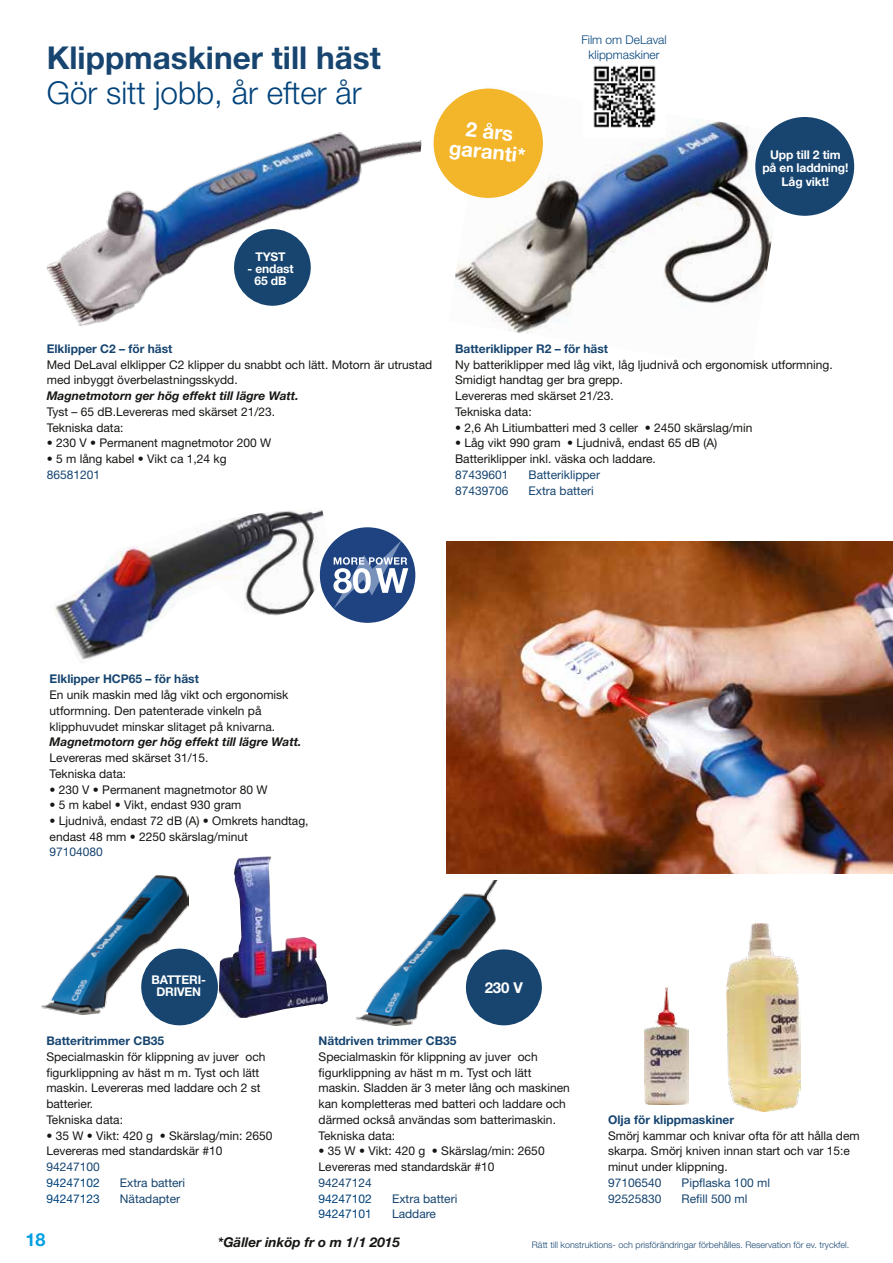
<style>
.page{position:relative;width:893px;height:1263px;background:#fff}
.page>*{position:absolute;margin:0;border:0;box-sizing:border-box;transform-origin:0 0}
.t1{font:700 31.5px "Helvetica Neue LT Std";color:#174570}
.t2{font:300 31.5px "Helvetica Neue LT Std";color:#00427b}
.t3{font:700 20.4px/20.7px "Helvetica Neue LT Std";color:#fff;text-align:center}
.t4{font:700 18px "Helvetica Neue LT Std";color:#009ee3}
.t5{font:700 15px "Helvetica Neue LT Std";color:#fff}
.t6{font:italic 700 13.5px "Helvetica Neue LT Std";color:#161614}
.t7{font:12px/15.8px "Helvetica Neue LT Std";color:#161614}
.t8{font:12px "Helvetica Neue LT Std";color:#174570}
.t9{font:700 12px "Helvetica Neue LT Std";color:#174570}
.t10{font:italic 700 12px "Helvetica Neue LT Std";color:#161614}
.t11{font:700 12px/12px "Helvetica Neue LT Std";letter-spacing:-.01em;color:#fff;text-align:center}
.t12{font:12px "Helvetica Neue LT Std";color:#00427b}
.t13{font:300 12px/14.4px "Helvetica Neue LT Std";color:#00427b;text-align:center}
.t14{font:300 9px "Helvetica Neue LT Std";color:#174570}
</style>
<div class="page">
<img style="left:47px;top:132px;width:375px;height:194px">
<img style="left:41px;top:875px;width:147px;height:139px">
<img style="left:218px;top:856px;width:110px;height:162px">
<div style="left:141px;top:949px;width:77px;height:76px;background:#174570;border-radius:50%"></div>
<img style="left:357px;top:880px;width:141px;height:145px">
<div style="left:466px;top:949px;width:76px;height:76px;background:#174570;border-radius:50%"></div>
<img style="left:55px;top:509px;width:269px;height:151px">
<svg style="left:320px;top:527px;width:95px;height:96px"></svg>
<img style="left:448px;top:88px;width:341px;height:246px">
<div style="left:234px;top:229px;width:77px;height:77px;background:#174570;border-radius:50%"></div>
<div style="left:755px;top:117px;width:99px;height:99px;background:#174570;border-radius:50%"></div>
<div style="left:434px;top:89px;width:109px;height:109px;background:#f3b52a;border-radius:50%"></div>
<img style="left:583px;top:65px;width:82px;height:73px">
<img style="left:727px;top:923px;width:73px;height:188px">
<img style="left:644px;top:987px;width:45px;height:117px">
<img style="left:446px;top:542px;width:447px;height:331px">
<h1 class="t1" style="left:47px;top:39px;width:335px">Klippmaskiner till häst</h1>
<h1 class="t2" style="left:47px;top:73px;width:317px">Gör sitt jobb, år efter år</h1>
<h2 class="t3" style="left:452px;top:116px;width:78px;rotate:6deg">2 års garanti*</h2>
<p class="t13" style="left:581px;top:33px;width:87px">Film om DeLaval klippmaskiner</p>
<p class="t11" style="left:762px;top:147px;width:88px;line-height:13.5px">Upp till 2 tim på en laddning!<br>Låg vikt!</p>
<p class="t11" style="left:255px;top:251px;width:32px">TYST</p>
<p class="t11" style="left:247px;top:263px;width:48px">- endast<br>65 dB</p>
<p class="t9" style="left:47px;top:341px;width:127px">Elklipper C2 – för häst</p>
<p class="t7" style="left:47px;top:356px;width:387px">Med DeLaval elklipper C2 klipper du snabbt och lätt. Motorn är utrustad med inbyggt överbelastningsskydd.</p>
<p class="t10" style="left:47px;top:388px;width:253px">Magnetmotorn ger hög effekt till lägre Watt.</p>
<p class="t7" style="left:47px;top:404px;width:230px">Tyst – 65 dB.Levereras med skärset 21/23.<br>Tekniska data:</p>
<p class="t7" style="left:47px;top:435px;width:226px">• 230 V • Permanent magnetmotor 200 W</p>
<p class="t7" style="left:47px;top:451px;width:181px">• 5 m lång kabel • Vikt ca 1,24 kg</p>
<p class="t8" style="left:47px;top:467px;width:55px">86581201</p>
<p class="t9" style="left:455px;top:341px;width:155px">Batteriklipper R2 – för häst</p>
<p class="t7" style="left:455px;top:356px;width:379px">Ny batteriklipper med låg vikt, låg ljudnivå och ergonomisk utformning.<br>Smidigt handtag ger bra grepp.<br>Levereras med skärset 21/23.<br>Tekniska data:</p>
<p class="t7" style="left:455px;top:419px;width:299px">• 2,6 Ah Litiumbatteri med 3 celler • 2450 skärslag/min</p>
<p class="t7" style="left:455px;top:435px;width:264px">• Låg vikt 990 gram • Ljudnivå, endast 65 dB (A)<br>Batteriklipper inkl. väska och laddare.</p>
<p class="t8" style="left:455px;top:467px;width:55px">87439601</p>
<p class="t8" style="left:528px;top:467px;width:73px">Batteriklipper</p>
<p class="t8" style="left:455px;top:483px;width:55px">87439706</p>
<p class="t8" style="left:528px;top:483px;width:67px">Extra batteri</p>
<p class="t9" style="left:50px;top:672px;width:151px">Elklipper HCP65 – för häst</p>
<p class="t7" style="left:50px;top:687px;width:240px">En unik maskin med låg vikt och ergonomisk utformning. Den patenterade vinkeln på klipphuvudet minskar slitaget på knivarna.</p>
<p class="t10" style="left:50px;top:735px;width:253px">Magnetmotorn ger hög effekt till lägre Watt.</p>
<p class="t7" style="left:50px;top:750px;width:160px">Levereras med skärset 31/15.<br>Tekniska data:</p>
<p class="t7" style="left:50px;top:781px;width:219px">• 230 V • Permanent magnetmotor 80 W</p>
<p class="t7" style="left:50px;top:797px;width:193px">• 5 m kabel • Vikt, endast 930 gram</p>
<p class="t7" style="left:50px;top:813px;width:260px">• Ljudnivå, endast 72 dB (A) • Omkrets handtag, endast 48 mm • 2250 skärslag/minut</p>
<p class="t8" style="left:50px;top:845px;width:55px">97104080</p>
<p class="t11" style="left:151px;top:974px;width:56px">BATTERI-<br>DRIVEN</p>
<p class="t5" style="left:485px;top:978px;width:40px">230 V</p>
<p class="t9" style="left:46px;top:1033px;width:119px">Batteritrimmer CB35</p>
<p class="t7" style="left:46px;top:1049px;width:221px">Specialmaskin för klippning av juver och figurklippning av häst m m. Tyst och lätt maskin. Levereras med laddare och 2 st batterier.<br>Tekniska data:</p>
<p class="t7" style="left:46px;top:1127px;width:228px">• 35 W • Vikt: 420 g • Skärslag/min: 2650<br>Levereras med standardskär #10</p>
<p class="t8" style="left:46px;top:1160px;width:55px">94247100</p>
<p class="t12" style="left:46px;top:1175px;width:55px">94247102</p>
<p class="t8" style="left:120px;top:1175px;width:67px">Extra batteri</p>
<p class="t12" style="left:46px;top:1191px;width:55px">94247123</p>
<p class="t8" style="left:120px;top:1191px;width:62px">Nätadapter</p>
<p class="t9" style="left:319px;top:1033px;width:139px">Nätdriven trimmer CB35</p>
<p class="t7" style="left:319px;top:1049px;width:253px">Specialmaskin för klippning av juver och figurklippning av häst m m. Tyst och lätt maskin. Sladden är 3 meter lång och maskinen kan kompletteras med batteri och laddare och därmed också användas som batterimaskin.<br>Tekniska data:</p>
<p class="t7" style="left:319px;top:1143px;width:228px">• 35 W • Vikt: 420 g • Skärslag/min: 2650<br>Levereras med standardskär #10</p>
<p class="t8" style="left:319px;top:1175px;width:55px">94247124</p>
<p class="t12" style="left:319px;top:1191px;width:55px">94247102</p>
<p class="t8" style="left:392px;top:1191px;width:67px">Extra batteri</p>
<p class="t12" style="left:319px;top:1207px;width:55px">94247101</p>
<p class="t8" style="left:392px;top:1207px;width:46px">Laddare</p>
<p class="t9" style="left:608px;top:1112px;width:127px">Olja för klippmaskiner</p>
<p class="t7" style="left:608px;top:1127px;width:253px">Smörj kammar och knivar ofta för att hålla dem skarpa. Smörj kniven innan start och var 15:e minut under klippning.</p>
<p class="t8" style="left:608px;top:1175px;width:55px">97106540</p>
<p class="t8" style="left:682px;top:1175px;width:90px">Pipflaska 100 ml</p>
<p class="t8" style="left:608px;top:1191px;width:55px">92525830</p>
<p class="t8" style="left:682px;top:1191px;width:67px">Refill 500 ml</p>
<h3 class="t4" style="left:26px;top:1228px;width:22px">18</h3>
<p class="t14" style="left:532px;top:1239px;width:319px">Rätt till konstruktions- och prisförändringar förbehålles. Reservation för ev. tryckfel.</p>
<p class="t6" style="left:218px;top:1234px;width:184px">*Gäller inköp fr o m 1/1 2015</p>
</div>
